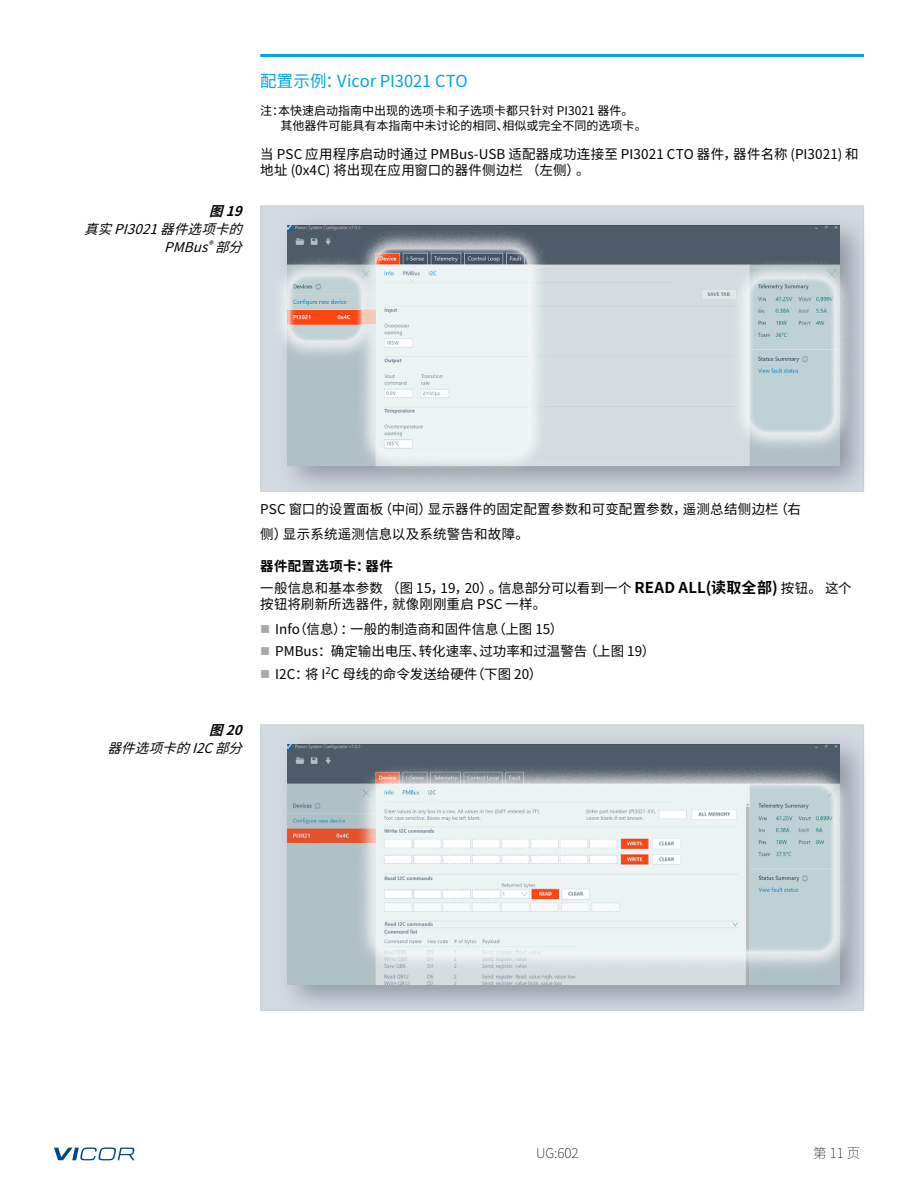
<style>
.page{position:relative;width:918px;height:1188px;background:#fff}
.page>*{position:absolute;margin:0;border:0;box-sizing:border-box;transform-origin:0 0}
.t1{font:16.5px "Noto Sans Hans";letter-spacing:-.005em;color:#00a5e3}
.t2{font:13.5px/15.8px "Noto Sans Hans";letter-spacing:.005em;color:#000}
.t3{font:italic 13.5px/18px "Noto Sans Hans";color:#000;text-align:right}
.t4{font:200 13.5px "Source Han Sans CN";color:#000}
.t5{font:700 13.5px "Source Han Sans CN";letter-spacing:.025em;color:#000}
.t6{font:italic 700 13.5px "Source Han Sans CN";color:#000}
.t7{font:12px/14.4px "Noto Sans Hans";color:#000}
.s1{font-family:"Source Han Sans CN";font-weight:700;font-size:15px}
.s2{color:#a7a9ac}
</style>
<div class="page">
<svg style="left:54px;top:1148px;width:80px;height:12px"></svg>
<hr style="left:260px;top:54px;width:604px;height:3px;background:#00a5e3">
<div style="left:260px;top:206px;width:604px;height:286px;background:#d3d9e1;border:1px solid #c2d1d4"></div>
<div style="left:260px;top:724px;width:604px;height:287px;background:#d3d9e1;border:1px solid #c2d1d4"></div>
<div style="left:276px;top:212px;width:598px;height:286px;background:#77828d;opacity:.75"></div>
<div style="left:276px;top:731px;width:598px;height:286px;background:#77828d;opacity:.75"></div>
<svg style="left:287px;top:226px;width:552px;height:240px"></svg>
<svg style="left:287px;top:745px;width:552px;height:240px;background:#929ca3"></svg>
<div style="left:270px;top:255px;width:112px;height:105px;background:#fff;opacity:.75"></div>
<img style="left:289px;top:275px;width:67px;height:65px">
<div style="left:356px;top:229px;width:192px;height:244px;background:#fff;opacity:.75"></div>
<img style="left:375px;top:249px;width:153px;height:205px">
<div style="left:730px;top:258px;width:124px;height:194px;background:#fff;opacity:.75"></div>
<img style="left:749px;top:278px;width:85px;height:155px">
<div style="left:356px;top:765px;width:498px;height:206px;background:#fff;opacity:.75"></div>
<img style="left:375px;top:785px;width:459px;height:167px">
<p class="t6" style="left:209px;top:204px;width:44px">图19</p>
<p class="t3" style="left:84px;top:221px;width:170px">真实PI3021器件选项卡的<br>PMBus<sup>®</sup>部分</p>
<p class="t1" style="left:260px;top:72px;width:209px">配置示例：Vicor PI3021 CTO</p>
<p class="t7" style="left:281px;top:104px;width:368px;text-indent:-20px">注：本快速启动指南中出现的选项卡和子选项卡都只针对 PI3021 器件。其他器件可能具有本指南中未讨论的相同、相似或完全不同的选项卡。</p>
<p class="t2" style="left:260px;top:146px;width:600px">当 PSC 应用程序启动时通过 PMBus-USB 适配器成功连接至 PI3021 CTO 器件，器件名称 (PI3021) 和地址 (0x4C) 将出现在应用窗口的器件侧边栏 （左侧）。</p>
<p class="t2" style="left:260px;top:497px;width:542px;line-height:24.8px">PSC 窗口的设置面板（中间）显示器件的固定配置参数和可变配置参数，遥测总结侧边栏（右侧）显示系统遥测信息以及系统警告和故障。</p>
<p class="t5" style="left:260px;top:558px;width:134px">器件配置选项卡：器件</p>
<p class="t2" style="left:260px;top:581px;width:593px">一般信息和基本参数 （图 15，19，20）。信息部分可以看到一个 <span class="s1">READ ALL(读取全部)</span> 按钮。 这个按钮将刷新所选器件，就像刚刚重启 PSC 一样。</p>
<p class="t2" style="left:260px;top:621px;width:305px"><span class="s2">■</span> Info（信息）：一般的制造商和固件信息（上图 15）</p>
<p class="t2" style="left:260px;top:644px;width:396px"><span class="s2">■</span> PMBus：确定输出电压、转化速率、过功率和过温警告 （上图 19）</p>
<p class="t2" style="left:260px;top:666px;width:283px"><span class="s2">■</span> I2C：将 I<sup>2</sup>C 母线的命令发送给硬件（下图 20）</p>
<p class="t6" style="left:209px;top:723px;width:44px">图20</p>
<p class="t3" style="left:107px;top:740px;width:146px">器件选项卡的I2C部分</p>
<p class="t4" style="left:536px;top:1146px;width:44px">UG:602</p>
<p class="t4" style="left:813px;top:1146px;width:49px">第11页</p>
</div>
